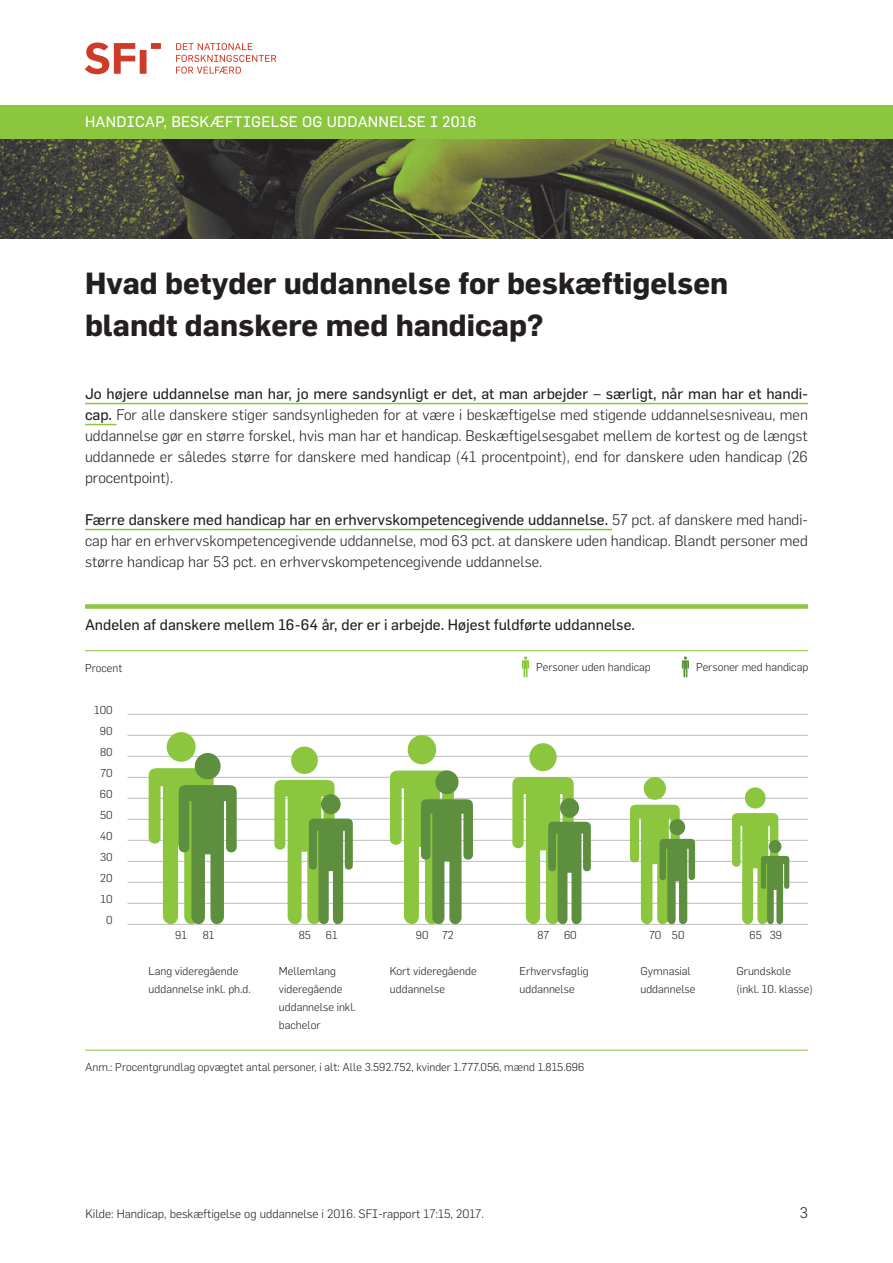
<style>
.page{position:relative;width:893px;height:1263px;background:#fff}
.page>*{position:absolute;margin:0;border:0;box-sizing:border-box;transform-origin:0 0}
.t1{font:700 30px/42px "Flama";color:#231f20}
.Brød{font:300 15px/21px "Flama";color:#231f20;text-align:justify}
.Figur_Rubrik_Flama{font:15px "Flama Basic";color:#231f20}
.t2{font:15px "Flama Basic";letter-spacing:.02em;color:#fff}
.t3{font:300 12px "Flama";color:#231f20}
.t4{font:300 11.25px/18px "Flama";color:#231f20}
.s1{font-family:"Flama Basic";font-weight:400}
</style>
<div class="page">
<hr style="left:128px;top:798px;width:680px;height:1px;background:#bcbdc0">
<hr style="left:128px;top:777px;width:680px;height:1px;background:#bcbdc0">
<hr style="left:128px;top:756px;width:680px;height:1px;background:#bcbdc0">
<hr style="left:128px;top:735px;width:680px;height:1px;background:#bcbdc0">
<hr style="left:128px;top:714px;width:680px;height:1px;background:#bcbdc0">
<hr style="left:128px;top:819px;width:680px;height:1px;background:#bcbdc0">
<hr style="left:128px;top:840px;width:680px;height:1px;background:#bcbdc0">
<hr style="left:128px;top:861px;width:680px;height:1px;background:#bcbdc0">
<hr style="left:128px;top:882px;width:680px;height:1px;background:#bcbdc0">
<hr style="left:128px;top:903px;width:680px;height:1px;background:#bcbdc0">
<hr style="left:128px;top:924px;width:680px;height:1px;background:#bcbdc0">
<svg style="left:176px;top:43px;width:100px;height:31px"></svg>
<div style="left:151px;top:43px;width:10px;height:6px;background:#cd3c28"></div>
<div style="left:140px;top:50px;width:7px;height:24px;background:#cd3c28"></div>
<svg style="left:85px;top:43px;width:50px;height:31px"></svg>
<hr style="left:85px;top:650px;width:723px;height:1px;background:#8bc63e">
<hr style="left:85px;top:1050px;width:723px;height:1px;background:#8bc63e">
<div style="left:85px;top:604px;width:723px;height:5px;background:#8bc63e"></div>
<hr style="left:85px;top:403px;width:723px;height:1px;background:#8bc63e">
<hr style="left:85px;top:424px;width:32px;height:1px;background:#8bc63e">
<hr style="left:85px;top:529px;width:527px;height:1px;background:#8bc63e">
<svg style="left:0;top:105px;width:893px;height:133px;background:#5a6a39"></svg>
<div style="left:167px;top:732px;width:29px;height:30px;background:#8bc63e;border-radius:50%"></div>
<svg style="left:149px;top:768px;width:88px;height:156px"></svg>
<div style="left:195px;top:753px;width:26px;height:26px;background:#5d8f3e;border-radius:50%"></div>
<div style="left:291px;top:746px;width:27px;height:28px;background:#8bc63e;border-radius:50%"></div>
<svg style="left:274px;top:780px;width:79px;height:144px"></svg>
<div style="left:321px;top:794px;width:20px;height:20px;background:#5d8f3e;border-radius:50%"></div>
<div style="left:408px;top:735px;width:28px;height:29px;background:#8bc63e;border-radius:50%"></div>
<div style="left:529px;top:743px;width:28px;height:28px;background:#8bc63e;border-radius:50%"></div>
<div style="left:644px;top:777px;width:22px;height:23px;background:#8bc63e;border-radius:50%"></div>
<div style="left:745px;top:787px;width:20px;height:21px;background:#8bc63e;border-radius:50%"></div>
<svg style="left:390px;top:770px;width:83px;height:154px"></svg>
<div style="left:435px;top:770px;width:24px;height:24px;background:#5d8f3e;border-radius:50%"></div>
<svg style="left:512px;top:777px;width:79px;height:147px"></svg>
<div style="left:560px;top:798px;width:19px;height:19px;background:#5d8f3e;border-radius:50%"></div>
<svg style="left:630px;top:805px;width:65px;height:119px"></svg>
<div style="left:669px;top:819px;width:16px;height:16px;background:#5d8f3e;border-radius:50%"></div>
<svg style="left:732px;top:813px;width:57px;height:111px"></svg>
<div style="left:769px;top:840px;width:12px;height:13px;background:#5d8f3e;border-radius:50%"></div>
<svg style="left:522px;top:656px;width:7px;height:22px"></svg>
<svg style="left:682px;top:656px;width:7px;height:22px"></svg>
<p class="t2" style="left:85px;top:112px;width:393px">HANDICAP, BESKÆFTIGELSE OG UDDANNELSE I 2016</p>
<p class="t1" style="left:85px;top:261px;width:645px">Hvad betyder uddannelse for beskæftigelsen blandt danskere med handicap?</p>
<p class="Brød" style="left:85px;top:383px;width:724px"><span class="s1">Jo højere uddannelse man har, jo mere sandsynligt er det, at man arbejder – særligt, når man har et handi&shy;cap.</span> For alle danskere stiger sandsynligheden for at være i beskæftigelse med stigende uddannelsesniveau, men uddannelse gør en større forskel, hvis man har et handicap. Beskæftigelsesgabet mellem de kortest og de længst uddannede er således større for danskere med handicap (41 procentpoint), end for danskere uden handicap (26 procentpoint).</p>
<p class="Brød" style="left:85px;top:509px;width:724px"><span class="s1">Færre danskere med handicap har en erhvervskompetencegivende uddannelse.</span> 57 pct. af danskere med handi&shy;cap har en erhvervskompetencegivende uddannelse, mod 63 pct. at danskere uden handicap. Blandt personer med større handicap har 53 pct. en erhvervskompetencegivende uddannelse.</p>
<p class="Figur_Rubrik_Flama" style="left:85px;top:616px;width:551px">Andelen af danskere mellem 16-64 år, der er i arbejde. Højest fuldførte uddannelse.</p>
<p class="t4" style="left:85px;top:659px;width:39px">Procent</p>
<p class="t4" style="left:94px;top:701px;width:20px">100</p>
<p class="t4" style="left:100px;top:722px;width:14px">90</p>
<p class="t4" style="left:100px;top:743px;width:14px">80</p>
<p class="t4" style="left:100px;top:764px;width:14px">70</p>
<p class="t4" style="left:100px;top:785px;width:14px">60</p>
<p class="t4" style="left:100px;top:806px;width:14px">50</p>
<p class="t4" style="left:100px;top:827px;width:14px">40</p>
<p class="t4" style="left:100px;top:848px;width:14px">30</p>
<p class="t4" style="left:100px;top:869px;width:14px">20</p>
<p class="t4" style="left:101px;top:890px;width:14px">10</p>
<p class="t4" style="left:106px;top:911px;width:8px">0</p>
<p class="t4" style="left:536px;top:658px;width:116px">Personer uden handicap</p>
<p class="t4" style="left:696px;top:658px;width:113px">Personer med handicap</p>
<p class="t4" style="left:326px;top:926px;width:13px">61</p>
<p class="t4" style="left:442px;top:926px;width:13px">72</p>
<p class="t4" style="left:564px;top:926px;width:14px">60</p>
<p class="t4" style="left:672px;top:926px;width:14px">50</p>
<p class="t4" style="left:770px;top:926px;width:14px">39</p>
<p class="t4" style="left:175px;top:926px;width:13px">91</p>
<p class="t4" style="left:203px;top:926px;width:13px">81</p>
<p class="t4" style="left:299px;top:926px;width:14px">85</p>
<p class="t4" style="left:416px;top:926px;width:14px">90</p>
<p class="t4" style="left:537px;top:926px;width:13px">87</p>
<p class="t4" style="left:649px;top:926px;width:14px">70</p>
<p class="t4" style="left:749px;top:926px;width:14px">65</p>
<p class="t4" style="left:149px;top:962px;width:104px">Lang videregående uddannelse inkl. ph.d.</p>
<p class="t4" style="left:279px;top:962px;width:79px">Mellemlang videregående uddannelse inkl. bachelor</p>
<p class="t4" style="left:390px;top:962px;width:88px">Kort videregående uddannelse</p>
<p class="t4" style="left:520px;top:962px;width:70px">Erhvervsfaglig uddannelse</p>
<p class="t4" style="left:640px;top:962px;width:57px">Gymnasial uddannelse</p>
<p class="t4" style="left:736px;top:962px;width:78px">Grundskole (inkl. 10. klasse)</p>
<p class="t4" style="left:85px;top:1058px;width:501px">Anm.: Procentgrundlag opvægtet antal personer, i alt: Alle 3.592.752, kvinder 1.777.056, mænd 1.815.696</p>
<p class="t3" style="left:85px;top:1207px;width:400px">Kilde: Handicap, beskæftigelse og uddannelse i 2016. SFI-rapport 17:15, 2017.</p>
<p class="Brød" style="left:800px;top:1202px;width:10px">3</p>
</div>
